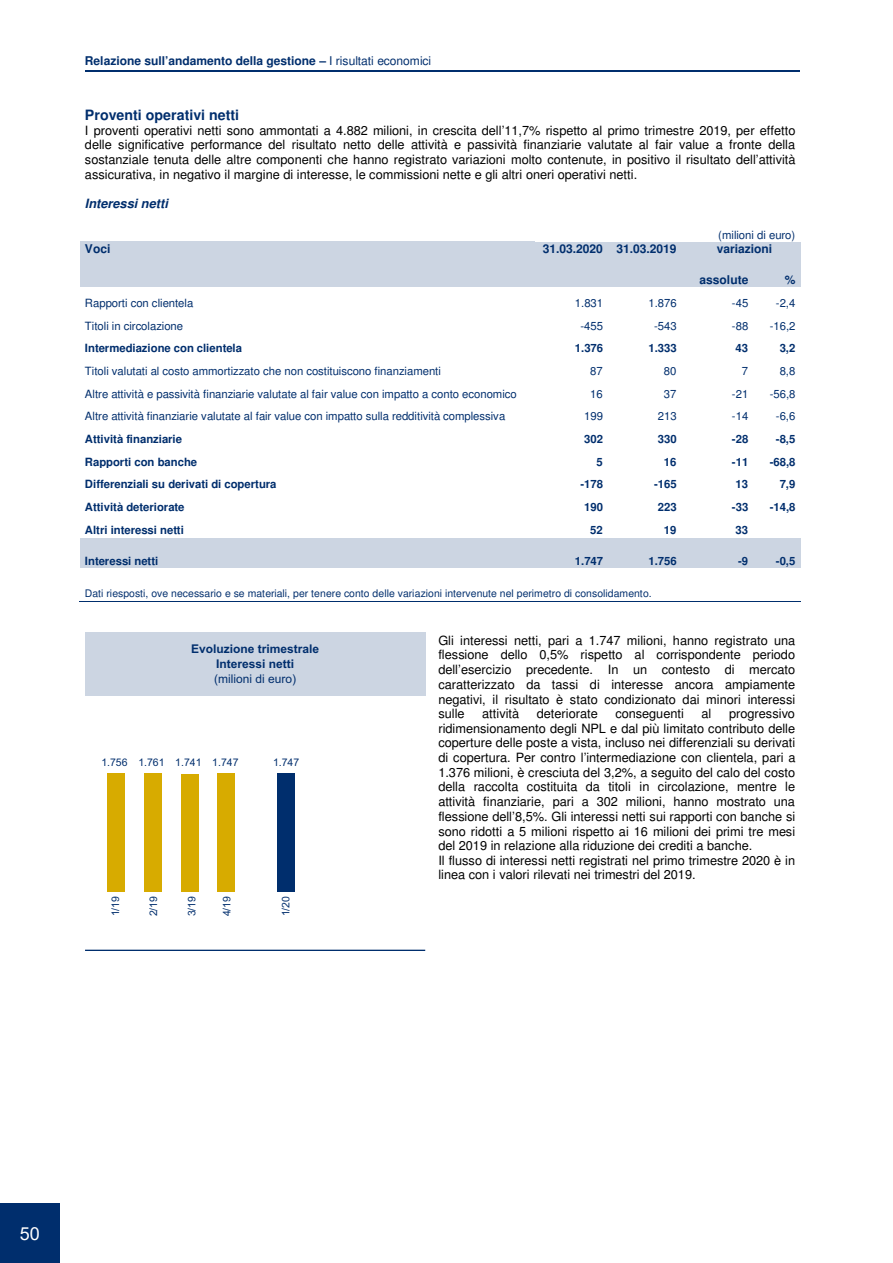
<style>
.page{position:relative;width:893px;height:1263px;background:#fff}
.page>*{position:absolute;margin:0;border:0;box-sizing:border-box;transform-origin:0 0}
.t1{font:18px "Arial";color:#fff}
.t2{font:700 14.25px "Helvetica";color:#002e6d}
.t3{font:12.75px/14.7px "Helvetica";color:#000;text-align:justify}
.t4{font:italic 700 12.75px "Helvetica";letter-spacing:-.005em;color:#002e6d}
.t5{font:700 12px "Helvetica";letter-spacing:-.005em;color:#002e6d}
.t6{font:700 12px/15px "Arial";color:#002e6d;text-align:center}
.t7{font:12px "Arial";color:#002e6d}
.t8{font:11.4px "Helvetica";color:#002e6d}
.t9{font:700 11.4px "Helvetica";color:#002e6d}
.t10{font:10.5px "Helvetica";color:#002e6d}
.t11{font:10.5px "Arial";color:#002e6d}
.s1{font-weight:400}
</style>
<div class="page">
<hr style="left:85px;top:71px;width:714px;height:1px;background:#002e6d">
<div style="left:80px;top:242px;width:455px;height:45px;background:#ccd5e2"></div>
<div style="left:535px;top:242px;width:73px;height:22px;background:#ccd5e2"></div>
<div style="left:608px;top:242px;width:74px;height:22px;background:#ccd5e2"></div>
<div style="left:682px;top:242px;width:118px;height:22px;background:#ccd5e2"></div>
<div style="left:535px;top:264px;width:73px;height:23px;background:#ccd5e2"></div>
<div style="left:608px;top:264px;width:74px;height:23px;background:#ccd5e2"></div>
<div style="left:682px;top:264px;width:72px;height:23px;background:#ccd5e2"></div>
<div style="left:754px;top:264px;width:46px;height:23px;background:#ccd5e2"></div>
<div style="left:80px;top:538px;width:455px;height:29px;background:#ccd5e2"></div>
<div style="left:535px;top:538px;width:73px;height:29px;background:#ccd5e2"></div>
<div style="left:608px;top:538px;width:74px;height:29px;background:#ccd5e2"></div>
<div style="left:682px;top:538px;width:72px;height:29px;background:#ccd5e2"></div>
<div style="left:754px;top:538px;width:46px;height:29px;background:#ccd5e2"></div>
<hr style="left:79px;top:601px;width:721px;height:1px;background:#002e6d">
<div style="left:0;top:1203px;width:60px;height:60px;background:#002e6d"></div>
<hr style="left:85px;top:950px;width:340px;height:1px;background:#002e6d">
<div style="left:85px;top:633px;width:340px;height:63px;background:#ccd5e2"></div>
<div style="left:278px;top:774px;width:17px;height:118px;background:#002e6d"></div>
<div style="left:181px;top:774px;width:17px;height:118px;background:#d7ab00"></div>
<div style="left:218px;top:774px;width:17px;height:118px;background:#d7ab00"></div>
<div style="left:107px;top:773px;width:17px;height:119px;background:#d7ab00"></div>
<div style="left:144px;top:773px;width:17px;height:119px;background:#d7ab00"></div>
<p class="t5" style="left:85px;top:54px;width:348px">Relazione sull’andamento della gestione – <span class="s1">I risultati economici</span></p>
<p class="t2" style="left:85px;top:106px;width:156px">Proventi operativi netti</p>
<p class="t3" style="left:85px;top:123px;width:712px">I proventi operativi netti sono ammontati a 4.882 milioni, in crescita dell’11,7% rispetto al primo trimestre 2019, per effetto delle significative performance del risultato netto delle attività e passività finanziarie valutate al fair value a fronte della sostanziale tenuta delle altre componenti che hanno registrato variazioni molto contenute, in positivo il risultato dell’attività assicurativa, in negativo il margine di interesse, le commissioni nette e gli altri oneri operativi netti.</p>
<p class="t4" style="left:85px;top:198px;width:84px">Interessi netti</p>
<p class="t8" style="left:718px;top:229px;width:79px">(milioni di euro)</p>
<p class="t5" style="left:85px;top:242px;width:27px">Voci</p>
<p class="t5" style="left:543px;top:242px;width:135px">31.03.2020 31.03.2019</p>
<p class="t5" style="left:717px;top:242px;width:57px">variazioni</p>
<p class="t5" style="left:700px;top:273px;width:50px">assolute</p>
<p class="t5" style="left:785px;top:273px;width:12px">%</p>
<p class="t8" style="left:85px;top:296px;width:110px">Rapporti con clientela</p>
<p class="t8" style="left:575px;top:296px;width:30px">1.831</p>
<p class="t8" style="left:648px;top:296px;width:30px">1.876</p>
<p class="t8" style="left:732px;top:296px;width:18px">-45</p>
<p class="t8" style="left:776px;top:296px;width:21px">-2,4</p>
<p class="t8" style="left:85px;top:319px;width:100px">Titoli in circolazione</p>
<p class="t8" style="left:580px;top:319px;width:24px">-455</p>
<p class="t8" style="left:654px;top:319px;width:24px">-543</p>
<p class="t8" style="left:732px;top:319px;width:18px">-88</p>
<p class="t8" style="left:770px;top:319px;width:27px">-16,2</p>
<p class="t9" style="left:85px;top:342px;width:159px">Intermediazione con clientela</p>
<p class="t9" style="left:575px;top:342px;width:30px">1.376</p>
<p class="t9" style="left:648px;top:342px;width:30px">1.333</p>
<p class="t9" style="left:736px;top:342px;width:14px">43</p>
<p class="t9" style="left:780px;top:342px;width:17px">3,2</p>
<p class="t8" style="left:85px;top:364px;width:358px">Titoli valutati al costo ammortizzato che non costituiscono finanziamenti</p>
<p class="t8" style="left:590px;top:364px;width:14px">87</p>
<p class="t8" style="left:664px;top:364px;width:14px">80</p>
<p class="t8" style="left:742px;top:364px;width:8px">7</p>
<p class="t8" style="left:780px;top:364px;width:17px">8,8</p>
<p class="t8" style="left:85px;top:387px;width:433px">Altre attività e passività finanziarie valutate al fair value con impatto a conto economico</p>
<p class="t8" style="left:590px;top:387px;width:14px">16</p>
<p class="t8" style="left:664px;top:387px;width:14px">37</p>
<p class="t8" style="left:732px;top:387px;width:18px">-21</p>
<p class="t8" style="left:770px;top:387px;width:27px">-56,8</p>
<p class="t8" style="left:85px;top:410px;width:422px">Altre attività finanziarie valutate al fair value con impatto sulla redditività complessiva</p>
<p class="t8" style="left:584px;top:410px;width:20px">199</p>
<p class="t8" style="left:658px;top:410px;width:20px">213</p>
<p class="t8" style="left:732px;top:410px;width:18px">-14</p>
<p class="t8" style="left:776px;top:410px;width:21px">-6,6</p>
<p class="t9" style="left:85px;top:432px;width:99px">Attività finanziarie</p>
<p class="t9" style="left:584px;top:432px;width:20px">302</p>
<p class="t9" style="left:658px;top:432px;width:20px">330</p>
<p class="t9" style="left:732px;top:432px;width:18px">-28</p>
<p class="t9" style="left:776px;top:432px;width:21px">-8,5</p>
<p class="t9" style="left:85px;top:455px;width:114px">Rapporti con banche</p>
<p class="t9" style="left:597px;top:455px;width:8px">5</p>
<p class="t9" style="left:664px;top:455px;width:14px">16</p>
<p class="t9" style="left:732px;top:455px;width:18px">-11</p>
<p class="t9" style="left:770px;top:455px;width:27px">-68,8</p>
<p class="t9" style="left:85px;top:477px;width:193px">Differenziali su derivati di copertura</p>
<p class="t9" style="left:580px;top:477px;width:24px">-178</p>
<p class="t9" style="left:654px;top:477px;width:24px">-165</p>
<p class="t9" style="left:736px;top:477px;width:14px">13</p>
<p class="t9" style="left:780px;top:477px;width:17px">7,9</p>
<p class="t9" style="left:85px;top:500px;width:101px">Attività deteriorate</p>
<p class="t9" style="left:584px;top:500px;width:20px">190</p>
<p class="t9" style="left:658px;top:500px;width:20px">223</p>
<p class="t9" style="left:732px;top:500px;width:18px">-33</p>
<p class="t9" style="left:770px;top:500px;width:27px">-14,8</p>
<p class="t9" style="left:85px;top:523px;width:100px">Altri interessi netti</p>
<p class="t9" style="left:590px;top:523px;width:14px">52</p>
<p class="t9" style="left:664px;top:523px;width:14px">19</p>
<p class="t9" style="left:736px;top:523px;width:14px">33</p>
<p class="t9" style="left:85px;top:554px;width:75px">Interessi netti</p>
<p class="t9" style="left:575px;top:554px;width:30px">1.747</p>
<p class="t9" style="left:648px;top:554px;width:30px">1.756</p>
<p class="t9" style="left:738px;top:554px;width:12px">-9</p>
<p class="t9" style="left:776px;top:554px;width:21px">-0,5</p>
<p class="t10" style="left:85px;top:587px;width:568px">Dati riesposti, ove necessario e se materiali, per tenere conto delle variazioni intervenute nel perimetro di consolidamento.</p>
<p class="t3" style="left:438px;top:633px;width:358px">Gli interessi netti, pari a 1.747 milioni, hanno registrato una flessione dello 0,5% rispetto al corrispondente periodo dell’esercizio precedente. In un contesto di mercato caratterizzato da tassi di interesse ancora ampiamente negativi, il risultato è stato condizionato dai minori interessi sulle</p>
<p class="t6" style="left:191px;top:641px;width:130px">Evoluzione trimestrale<br>Interessi netti</p>
<p class="t7" style="left:214px;top:670px;width:84px">(milioni di euro)</p>
<p class="t3" style="left:482px;top:706px;width:38px">attività</p>
<p class="t3" style="left:537px;top:706px;width:62px">deteriorate</p>
<p class="t3" style="left:615px;top:706px;width:70px">conseguenti</p>
<p class="t3" style="left:702px;top:706px;width:11px">al</p>
<p class="t3" style="left:438px;top:706px;width:359px;text-align:left;text-indent:291px">progressivo ridimensionamento degli NPL e dal più limitato contributo delle coperture delle poste a vista, incluso nei differenziali su derivati di copertura. Per contro l’intermediazione con clientela, pari a 1.376 milioni, è cresciuta del 3,2%, a seguito del calo del costo della raccolta costituita da titoli in circolazione, mentre le attività finanziarie, pari a 302 milioni, hanno mostrato una flessione dell’8,5%. Gli interessi netti sui rapporti con banche si sono ridotti a 5 milioni rispetto ai 16 milioni dei primi tre mesi del 2019 in relazione alla riduzione dei crediti a banche.<br>Il flusso di interessi netti registrati nel primo trimestre 2020 è in linea con i valori rilevati nei trimestri del 2019.</p>
<p class="t11" style="left:101px;top:755px;width:139px">1.756 1.761 1.741 1.747</p>
<p class="t11" style="left:273px;top:755px;width:28px">1.747</p>
<p class="t11" style="left:108px;top:916px;width:22px;rotate:-90deg">1/19</p>
<p class="t11" style="left:146px;top:916px;width:22px;rotate:-90deg">2/19</p>
<p class="t11" style="left:184px;top:916px;width:22px;rotate:-90deg">3/19</p>
<p class="t11" style="left:219px;top:916px;width:22px;rotate:-90deg">4/19</p>
<p class="t11" style="left:279px;top:916px;width:22px;rotate:-90deg">1/20</p>
<h1 class="t1" style="left:20px;top:1221px;width:22px">50</h1>
</div>
